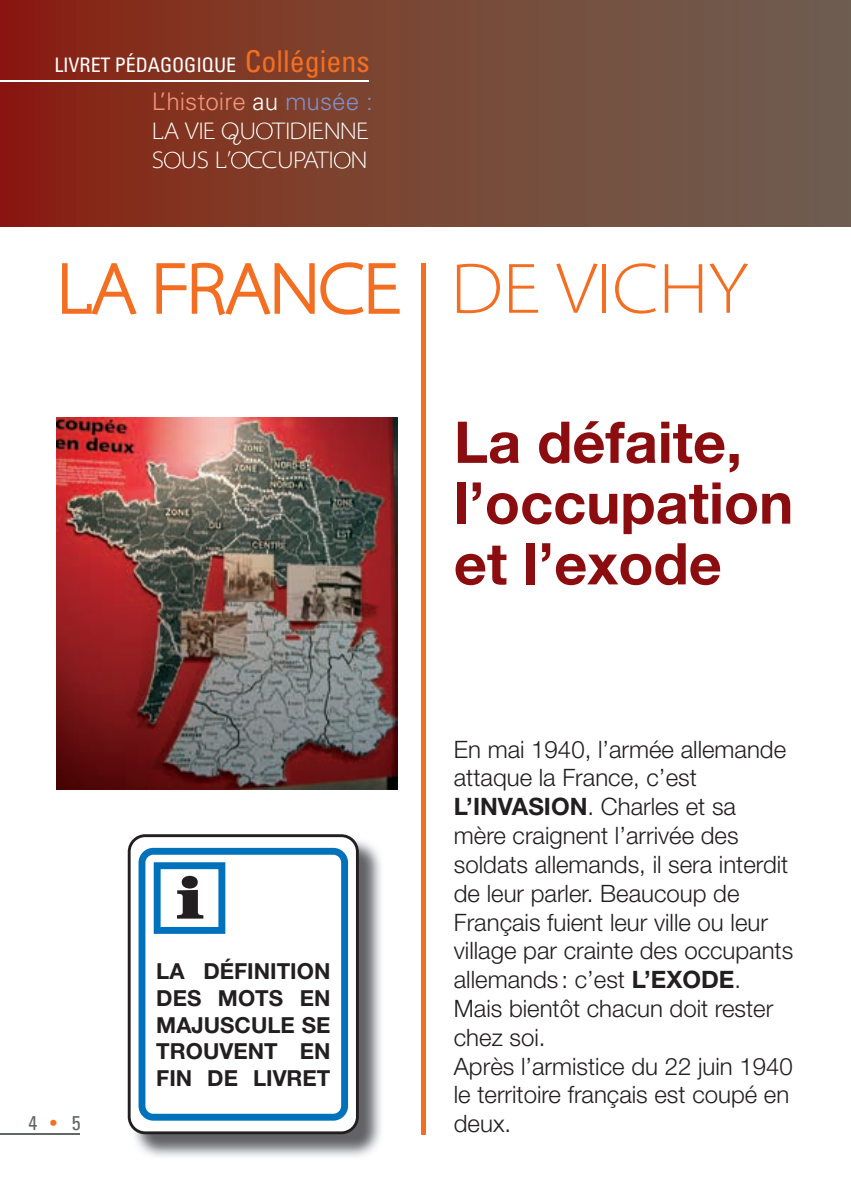
<style>
.page{position:relative;width:851px;height:1191px;background:#fff}
.page>*{position:absolute;margin:0;border:0;box-sizing:border-box;transform-origin:0 0}
.t1{font:72px "Santana";letter-spacing:-.02em;color:#f36e21}
.t2{font:700 57.6px/60.8px "Helvetica Neue";color:#8b0d10}
.t3{font:24.4px/29.2px "Santana";letter-spacing:-.035em;color:#fff}
.t4{font:300 24.2px "Univers";color:#f6977a}
.t5{font:300 24px/28.8px "Helvetica Neue";color:#231f20}
.t6{font:700 22.2px/26.6px "Helvetica Neue";color:#231f20;text-align:justify}
.t7{font:condensed 20px "Univers";letter-spacing:-.005em;color:#fff}
.t8{font:condensed 20px "Univers";color:#606865}
.s1{font-size:30px;color:#f36e21}
.s2{color:#fff}
.s3{color:#838fc7}
.s4{color:#f36e21}
.s5{font-weight:700}
</style>
<div class="page">
<svg style="left:0;top:0;width:850px;height:227px;background:#7a4333"></svg>
<hr style="left:0;top:81px;width:368px;height:1px;background:#fff">
<svg style="left:256px;top:122px;width:16px;height:17px"></svg>
<svg style="left:164px;top:152px;width:16px;height:17px"></svg>
<svg style="left:231px;top:152px;width:16px;height:17px"></svg>
<svg style="left:334px;top:152px;width:16px;height:17px"></svg>
<hr style="left:0;top:1132px;width:79px;height:2px;background:#606865">
<svg style="left:62px;top:263px;width:75px;height:52px"></svg>
<svg style="left:156px;top:262px;width:244px;height:54px"></svg>
<hr style="left:421px;top:263px;width:4px;height:871px;background:#f36e21">
<img style="left:132px;top:838px;width:249px;height:319px">
<div style="left:129px;top:835px;width:228px;height:297px;background:#fff;border-radius:16px"></div>
<div style="left:128px;top:834px;width:231px;height:300px;border:3px solid #231f20;border-radius:16px"></div>
<svg style="left:138px;top:848px;width:210px;height:272px"></svg>
<div style="left:154px;top:862px;width:71px;height:72px;border:7px solid #0072bc"></div>
<svg style="left:177px;top:876px;width:26px;height:42px"></svg>
<img style="left:57px;top:417px;width:340px;height:372px">
<p class="t7" style="left:54px;top:52px;width:317px">LIVRET PÉDAGOGIQUE <span class="s1">Collégiens</span></p>
<p class="t4" style="left:152px;top:87px;width:222px">L’histoire <span class="s2">au</span> <span class="s3">musée :</span></p>
<p class="t3" style="left:152px;top:118px;width:218px">LA VIE QU TIDIENNE<br>S US L’ CCUPATI N</p>
<h1 class="t1" style="left:57px;top:253px;width:692px">LA FRANCE DE VICHY</h1>
<p class="t8" style="left:28px;top:1110px;width:54px">4<span class="s4">•</span>5</p>
<p class="t6" style="left:156px;top:957px;width:176px">LA DÉFINITION DES MOTS EN MAJUSCULE SE TROUVENT EN FIN DE LIVRET</p>
<h2 class="t2" style="left:454px;top:411px;width:341px">La défaite, l’occupation et l’exode</h2>
<p class="t5" style="left:454px;top:734px;width:341px">En mai 1940, l’armée allemande attaque la France, c’est<br><span class="s5">L’INVASION</span>. Charles et sa mère craignent l’arrivée des soldats allemands, il sera interdit de leur parler. Beaucoup de<br>Français fuient leur ville ou leur village par crainte des occupants allemands : c’est <span class="s5">L’EXODE</span>.<br>Mais bientôt chacun doit rester chez soi.<br>Après l’armistice du 22 juin 1940 le territoire français est coupé en deux.</p>
</div>
